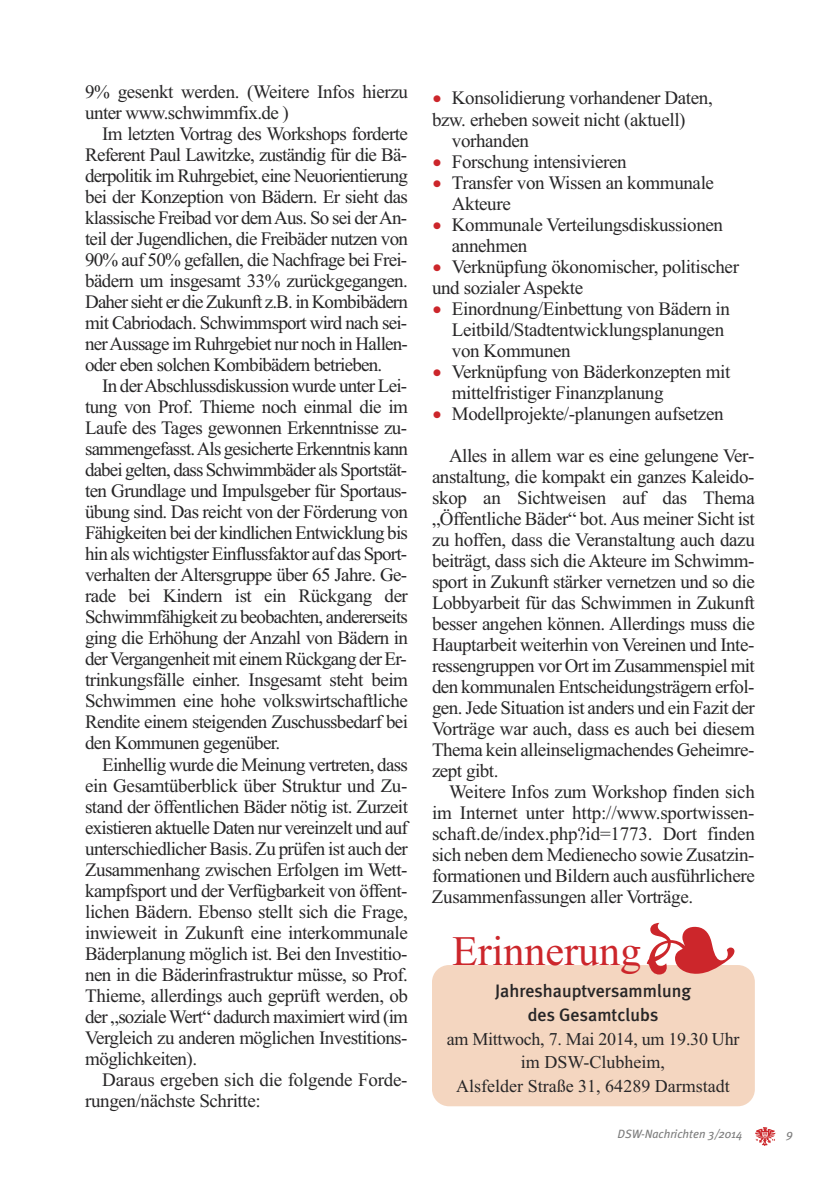
<style>
.page{position:relative;width:840px;height:1191px;background:#fff}
.page>*{position:absolute;margin:0;border:0;box-sizing:border-box;transform-origin:0 0}
.t1{font:42px "Times New Roman";color:#cc262b}
.t2{font:19px/21px "Times New Roman";letter-spacing:-.02em;color:#272627}
.t3{font:18px/23.6px "Times New Roman";color:#272627;text-align:center}
.t4{font:500 18px/23.6px "Meta Plus";color:#272627;text-align:center}
.t5{font:italic 12px "Meta Plus";color:#7d7d7d}
.s1{font-size:28px;color:#cc262b}
</style>
<div class="page">
<img style="left:754px;top:1125px;width:21px;height:21px;border-radius:50%">
<div style="left:432px;top:965px;width:322px;height:141px;background:#f4d6c0;border-radius:17px"></div>
<p class="t2" style="left:85px;top:81px;width:324px">9% gesenkt werden. (Weitere Infos hierzu unter www.schwimmfix.de )</p>
<p class="t2" style="left:85px;top:123px;width:324px;text-align:justify;text-indent:17px">Im letzten Vortrag des Workshops forderte Referent Paul Lawitzke, zuständig für die Bä&shy;derpolitik im Ruhrgebiet, eine Neuorientierung bei der Konzeption von Bädern. Er sieht das klassische Freibad vor demAus. So sei derAn&shy;teil der Jugendlichen, die Freibäder nutzen von 90% auf 50% gefallen, die Nachfrage bei Frei&shy;bädern um insgesamt 33% zurückgegangen.<br>Daher sieht er die Zukunft z.B. in Kombibädern mit Cabriodach. Schwimmsport wird nach sei&shy;nerAussage im Ruhrgebiet nur noch in Hallen&shy;oder eben solchen Kombibädern betrieben.</p>
<p class="t2" style="left:85px;top:375px;width:324px;text-align:justify;text-indent:17px">In derAbschlussdiskussion wurde unter Lei&shy;tung von Prof. Thieme noch einmal die im Laufe des Tages gewonnen Erkenntnisse zu&shy;sammengefasst.Als gesicherte Erkenntnis kann dabei gelten, dass Schwimmbäder als Sportstät&shy;ten Grundlage und Impulsgeber für Sportaus&shy;übung sind. Das reicht von der Förderung von Fähigkeiten bei der kindlichen Entwicklung bis hin als wichtigster Einflussfaktor auf das Sport&shy;verhalten der Altersgruppe über 65 Jahre. Ge&shy;rade bei Kindern ist ein Rückgang der Schwimmfähigkeit zu beobachten, andererseits ging die Erhöhung der Anzahl von Bädern in der Vergangenheit mit einem Rückgang der Er&shy;trinkungsfälle einher. Insgesamt steht beim Schwimmen eine hohe volkswirtschaftliche Rendite einem steigenden Zuschussbedarf bei den Kommunen gegenüber.</p>
<p class="t2" style="left:85px;top:753px;width:324px;text-align:justify;text-indent:17px">Einhellig wurde die Meinung vertreten, dass ein Gesamtüberblick über Struktur und Zu&shy;stand der öffentlichen Bäder nötig ist. Zurzeit existieren aktuelle Daten nur vereinzelt und auf unterschiedlicher Basis. Zu prüfen ist auch der Zusammenhang zwischen Erfolgen im Wett&shy;kampfsport und der Verfügbarkeit von öffent&shy;lichen Bädern. Ebenso stellt sich die Frage, inwieweit in Zukunft eine interkommunale Bäderplanung möglich ist. Bei den Investitio&shy;nen in die Bäderinfrastruktur müsse, so Prof.<br>Thieme, allerdings auch geprüft werden, ob der „soziale Wert“ dadurch maximiert wird (im Vergleich zu anderen möglichen Investitions&shy;möglichkeiten).</p>
<p class="t2" style="left:85px;top:1068px;width:324px;text-indent:17px">Daraus ergeben sich die folgende Forde&shy;rungen/nächste Schritte:</p>
<p class="t2" style="left:432px;top:87px;width:282px"><span class="s1">•</span> Konsolidierung vorhandener Daten,</p>
<p class="t2" style="left:432px;top:108px;width:255px">bzw. erheben soweit nicht (aktuell)</p>
<p class="t2" style="left:451px;top:129px;width:79px">vorhanden</p>
<p class="t2" style="left:432px;top:150px;width:196px"><span class="s1">•</span> Forschung intensivieren</p>
<p class="t2" style="left:451px;top:171px;width:263px;text-indent:-20px"><span class="s1">•</span> Transfer von Wissen an kommunale<br>Akteure</p>
<p class="t2" style="left:451px;top:213px;width:272px;text-indent:-20px"><span class="s1">•</span> Kommunale Verteilungsdiskussionen annehmen</p>
<p class="t2" style="left:432px;top:255px;width:308px"><span class="s1">•</span> Verknüpfung ökonomischer, politischer und sozialer Aspekte</p>
<p class="t2" style="left:451px;top:297px;width:279px;text-indent:-20px"><span class="s1">•</span> Einordnung/Einbettung von Bädern in<br>Leitbild/Stadtentwicklungsplanungen von Kommunen</p>
<p class="t2" style="left:451px;top:360px;width:280px;text-indent:-20px"><span class="s1">•</span> Verknüpfung von Bäderkonzepten mit mittelfristiger Finanzplanung</p>
<p class="t2" style="left:432px;top:402px;width:293px"><span class="s1">•</span> Modellprojekte/-planungen aufsetzen</p>
<p class="t2" style="left:432px;top:444px;width:324px;text-align:justify;text-indent:17px">Alles in allem war es eine gelungene Ver&shy;anstaltung, die kompakt ein ganzes Kaleido&shy;skop an Sichtweisen auf das Thema „Öffentliche Bäder“ bot.Aus meiner Sicht ist zu hoffen, dass die Veranstaltung auch dazu beiträgt, dass sich die Akteure im Schwimm&shy;sport in Zukunft stärker vernetzen und so die Lobbyarbeit für das Schwimmen in Zukunft besser angehen können. Allerdings muss die Hauptarbeit weiterhin von Vereinen und Inte&shy;ressengruppen vor Ort im Zusammenspiel mit den kommunalen Entscheidungsträgern erfol&shy;gen. Jede Situation ist anders und ein Fazit der Vorträge war auch, dass es auch bei diesem Thema kein alleinseligmachendes Geheimre&shy;zept gibt.</p>
<p class="t2" style="left:432px;top:780px;width:324px;text-align:justify;text-indent:17px">Weitere Infos zum Workshop finden sich im Internet unter http://www.sportwissen&shy;schaft.de/index.php?id=1773. Dort finden sich neben dem Medienecho sowie Zusatzin&shy;formationen und Bildern auch ausführlichere Zusammenfassungen aller Vorträge.</p>
<h1 class="t1" style="left:452px;top:925px;width:190px">Erinnerung</h1>
<p class="t4" style="left:494px;top:979px;width:197px">Jahreshauptversammlung des Gesamtclubs</p>
<p class="t3" style="left:446px;top:1026px;width:294px">am Mittwoch, 7. Mai 2014, um 19.30 Uhr im DSW-Clubheim,<br>Alsfelder Straße 31, 64289 Darmstadt</p>
<p class="t5" style="left:617px;top:1126px;width:127px">DSW-Nachrichten 3/2014</p>
<p class="t5" style="left:786px;top:1126px;width:8px">9</p>
</div>
